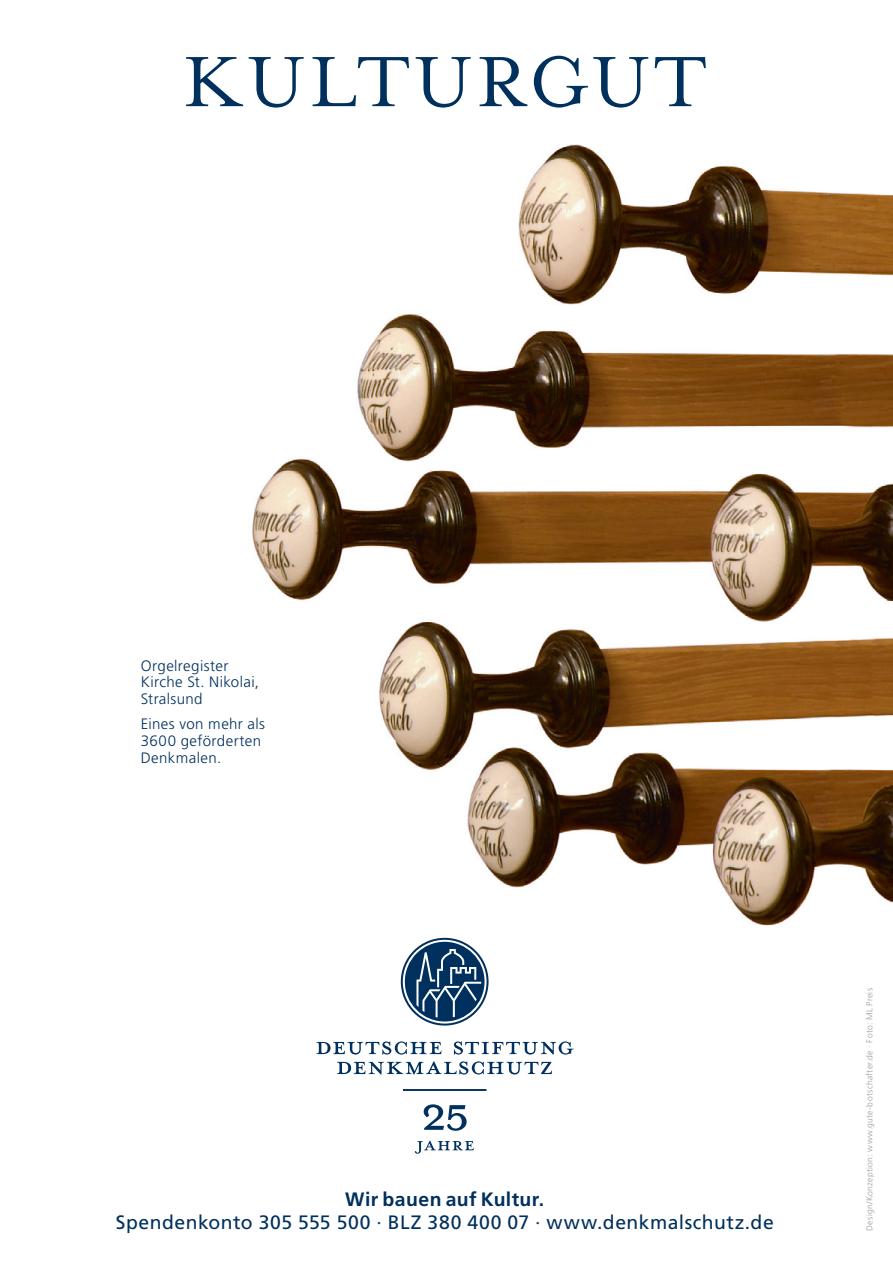
<style>
.page{position:relative;width:893px;height:1263px;background:#fff}
.page>*{position:absolute;margin:0;border:0;box-sizing:border-box;transform-origin:0 0}
.t1{font:81.75px "Mrs Eaves Roman";letter-spacing:.05em;color:#00305d}
.t2{font:19.35px/23.2px "Frutiger";letter-spacing:.025em;color:#00305d;text-align:center}
.t3{font:300 15px/17px "Frutiger";letter-spacing:.025em;color:#00305d}
.t4{font:300 8.55px "Frutiger";letter-spacing:.03em;color:#9d9d9c}
.s1{font-weight:700}
</style>
<div class="page">
<img style="left:252px;top:144px;width:641px;height:857px">
<svg style="left:423px;top:1104px;width:44px;height:27px"></svg>
<svg style="left:414px;top:1141px;width:60px;height:13px"></svg>
<hr style="left:403px;top:1089px;width:83px;height:2px;background:#00305d">
<svg style="left:337px;top:1061px;width:215px;height:13px"></svg>
<svg style="left:316px;top:1041px;width:125px;height:13px"></svg>
<svg style="left:454px;top:1041px;width:120px;height:13px"></svg>
<svg style="left:405px;top:942px;width:80px;height:79px"></svg>
<div style="left:401px;top:938px;width:88px;height:87px;border:2px solid #00305d;border-radius:50%"></div>
<p class="t1" style="left:183px;top:37px;width:525px">KULTURGUT</p>
<p class="t3" style="left:141px;top:657px;width:120px">Orgelregister<br>Kirche St. Nikolai,<br>Stralsund</p>
<p class="t3" style="left:141px;top:715px;width:126px">Eines von mehr als<br>3600 geförderten<br>Denkmalen.</p>
<p class="t2" style="left:116px;top:1187px;width:659px"><span class="s1">Wir bauen auf Kultur.<br></span>Spendenkonto 305 555 500 · BLZ 380 400 07 · www.denkmalschutz.de</p>
<p class="t4" style="left:865px;top:1231px;width:244px;rotate:-90deg">Design/Konzeption: www.gute-botschafter.de · Foto: ML Preis</p>
</div>
